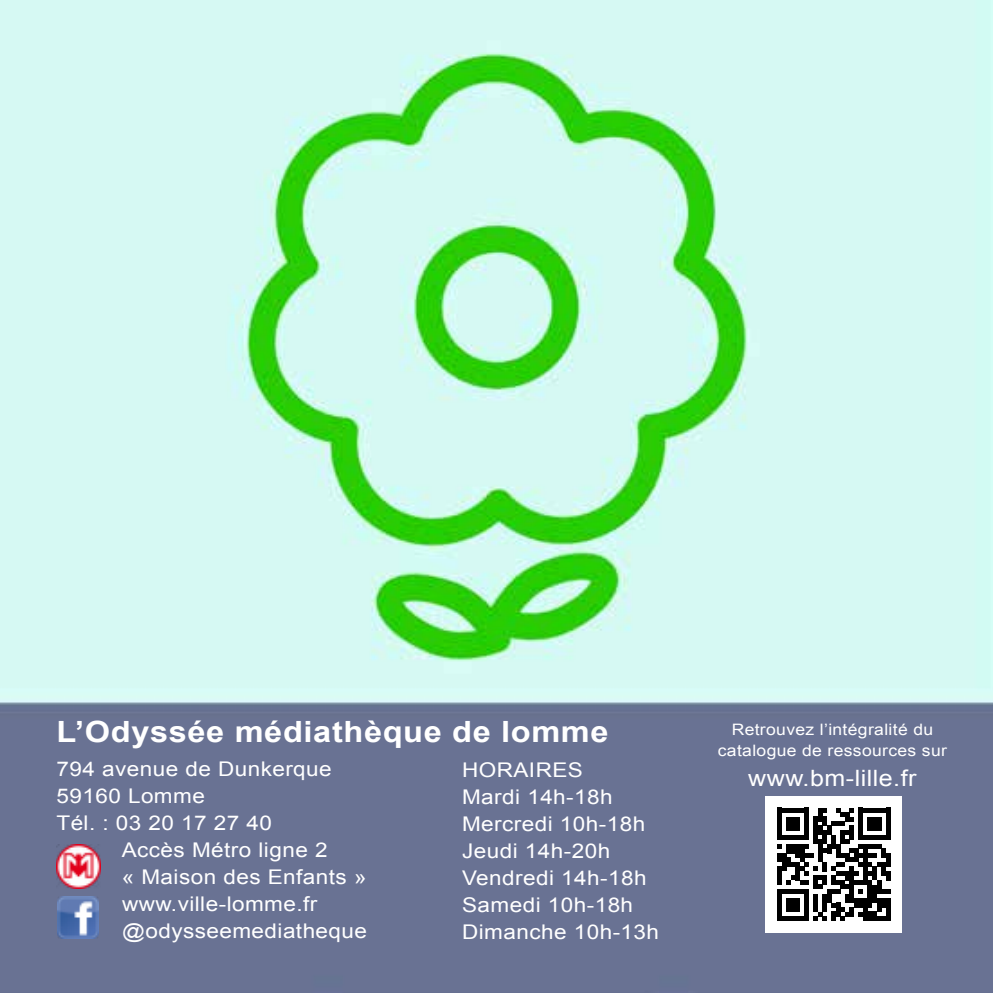
<style>
.page{position:relative;width:993px;height:993px;background:#fff}
.page>*{position:absolute;margin:0;border:0;box-sizing:border-box;transform-origin:0 0}
.t1{font:700 29.25px "Arial";letter-spacing:.02em;color:#fff;scale:1.11 1}
.t2{font:22.5px "Arial";letter-spacing:.02em;color:#fff;scale:1.11 1}
.t3{font:20.25px/27px "Arial";letter-spacing:.02em;color:#fff;scale:1.11 1}
.t4{font:15.75px/21px "Arial";letter-spacing:.02em;color:#fff;text-align:center;scale:1.11 1}
</style>
<div class="page">
<img style="left:0;top:0;width:992px;height:992px">
<img style="left:57px;top:896px;width:42px;height:42px">
<div style="left:764px;top:796px;width:137px;height:137px;background:#fff"></div>
<svg style="left:777px;top:807px;width:113px;height:113px"></svg>
<div style="left:885px;top:898px;width:5px;height:13px;background:#000"></div>
<div style="left:885px;top:911px;width:5px;height:9px;background:#000"></div>
<img style="left:56px;top:843px;width:44px;height:44px">
<h1 class="t1" style="left:56px;top:712px;width:499px">L’Odyssée médiathèque de lomme</h1>
<p class="t3" style="left:462px;top:756px;width:179px">HORAIRES<br>Mardi 14h-18h<br>Mercredi 10h-18h<br>Jeudi 14h-20h<br>Vendredi 14h-18h<br>Samedi 10h-18h<br>Dimanche 10h-13h</p>
<p class="t3" style="left:56px;top:755px;width:249px">794 avenue de Dunkerque<br>59160 Lomme<br>Tél. : 03 20 17 27 40</p>
<p class="t3" style="left:122px;top:836px;width:222px">Accès Métro ligne 2<br>« Maison des Enfants »</p>
<p class="t3" style="left:122px;top:890px;width:222px">www.ville-lomme.fr @odysseemediatheque</p>
<p class="t4" style="left:717px;top:718px;width:208px">Retrouvez l’intégralité du catalogue de ressources sur</p>
<p class="t2" style="left:748px;top:762px;width:153px">www.bm-lille.fr</p>
</div>
